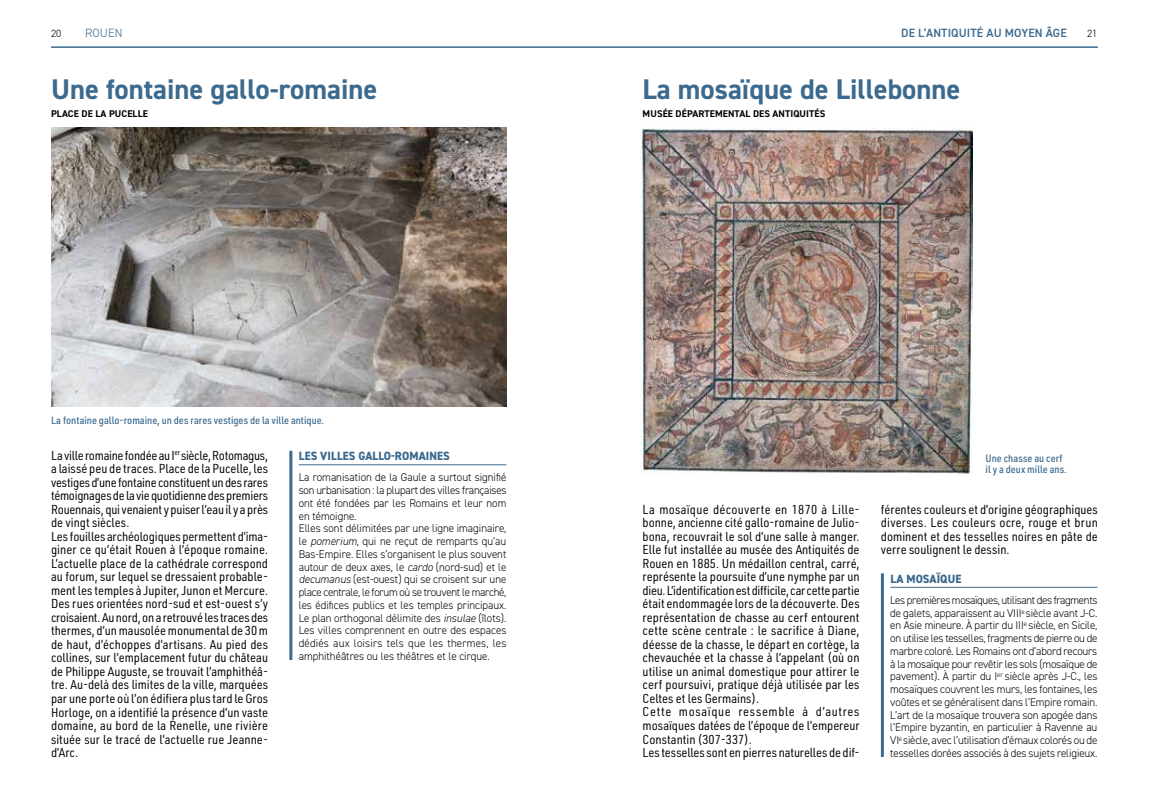
<style>
.page{position:relative;width:1149px;height:808px;background:#fff}
.page>*{position:absolute;margin:0;border:0;box-sizing:border-box;transform-origin:0 0}
.t1{font:700 28.5px "DIN2014";color:#3b6a8e}
.t2{font:12.75px/13.5px "URWDIN Semi Cond";color:#000}
.t3{font:800 12px "DIN2014";letter-spacing:.01em;color:#3b6a8e;scale:.95 1}
.t4{font:600 12px "DIN2014";letter-spacing:.01em;color:#3b6a8e}
.t5{font:300 12px "DIN2014";letter-spacing:.01em;color:#3b6a8e}
.t6{font:300 11.25px/12.8px "DIN2014";color:#000}
.t7{font:500 10.5px/11.2px "URWDIN Semi Cond";color:#3b6a8e}
.t8{font:300 10.5px "DIN2014";color:#000}
.t9{font:700 9.75px "DIN2014";letter-spacing:.01em;color:#000}
.s1{font-style:italic}
</style>
<div class="page">
<img style="left:640px;top:128px;width:332px;height:346px">
<img style="left:51px;top:128px;width:455px;height:279px">
<hr style="left:299px;top:464px;width:207px;height:1px;background:#3b6a8e">
<hr style="left:890px;top:587px;width:206px;height:1px;background:#3b6a8e">
<hr style="left:289px;top:451px;width:3px;height:209px;background:#3b6a8e">
<hr style="left:880px;top:573px;width:3px;height:184px;background:#3b6a8e">
<hr style="left:51px;top:46px;width:1046px;height:2px;background:#3b6a8e">
<p class="t8" style="left:51px;top:27px;width:12px">20</p>
<p class="t5" style="left:85px;top:26px;width:39px">ROUEN</p>
<p class="t4" style="left:900px;top:25px;width:167px">DE L’ANTIQUITÉ AU MOYEN ÂGE</p>
<p class="t8" style="left:1086px;top:27px;width:12px">21</p>
<h1 class="t1" style="left:51px;top:70px;width:328px">Une fontaine gallo-romaine</h1>
<p class="t9" style="left:51px;top:107px;width:98px">PLACE DE LA PUCELLE</p>
<p class="t7" style="left:51px;top:415px;width:274px">La fontaine gallo-romaine, un des rares vestiges de la ville antique.</p>
<p class="t2" style="left:51px;top:448px;width:219px">La ville romaine fondée au I<sup>er</sup> siècle, Rotomagus, a laissé peu de traces. Place de la Pucelle, les vestiges d’une fontaine constituent un des rares témoignages de la vie quotidienne des premiers Rouennais, qui venaient y puiser l’eau il y a près de vingt siècles.<br>Les fouilles archéologiques permettent d’ima&shy;giner ce qu’était Rouen à l’époque romaine.<br>L’actuelle place de la cathédrale correspond au forum, sur lequel se dressaient probable&shy;ment les temples à Jupiter, Junon et Mercure.<br>Des rues orientées nord-sud et est-ouest s’y croisaient. Au nord, on a retrouvé les traces des thermes, d’un mausolée monumental de 30 m de haut, d’échoppes d’artisans. Au pied des collines, sur l’emplacement futur du château de Philippe Auguste, se trouvait l’amphithéâ&shy;tre. Au-delà des limites de la ville, marquées par une porte où l’on édifiera plus tard le Gros Horloge, on a identifié la présence d’un vaste domaine, au bord de la Renelle, une rivière située sur le tracé de l’actuelle rue Jeanne&shy;d’Arc.</p>
<p class="t3" style="left:299px;top:448px;width:160px">LES VILLES GALLO-ROMAINES</p>
<p class="t6" style="left:299px;top:471px;width:209px">La romanisation de la Gaule a surtout signifié son urbanisation : la plupart des villes françaises ont été fondées par les Romains et leur nom en témoigne.<br>Elles sont délimitées par une ligne imaginaire, le <span class="s1">pomerium</span>, qui ne reçut de remparts qu’au Bas-Empire. Elles s’organisent le plus souvent autour de deux axes, le <span class="s1">cardo</span> (nord-sud) et le <span class="s1">decumanus</span> (est-ouest) qui se croisent sur une place centrale, le forum où se trouvent le marché, les édifices publics et les temples principaux.<br>Le plan orthogonal délimite des <span class="s1">insulae</span> (îlots).<br>Les villes comprennent en outre des espaces dédiés aux loisirs tels que les thermes, les amphithéâtres ou les théâtres et le cirque.</p>
<h1 class="t1" style="left:642px;top:70px;width:319px">La mosaïque de Lillebonne</h1>
<p class="t9" style="left:642px;top:107px;width:184px">MUSÉE DÉPARTEMENTAL DES ANTIQUITÉS</p>
<p class="t7" style="left:985px;top:452px;width:83px">Une chasse au cerf il y a deux mille ans.</p>
<p class="t2" style="left:642px;top:502px;width:218px">La mosaïque découverte en 1870 à Lille&shy;bonne, ancienne cité gallo-romaine de Julio&shy;bona, recouvrait le sol d’une salle à manger.<br>Elle fut installée au musée des Antiquités de Rouen en 1885. Un médaillon central, carré, représente la poursuite d’une nymphe par un dieu. L’identification est difficile, car cette partie était endommagée lors de la découverte. Des représentation de chasse au cerf entourent cette scène centrale : le sacrifice à Diane, déesse de la chasse, le départ en cortège, la chevauchée et la chasse à l’appelant (où on utilise un animal domestique pour attirer le cerf poursuivi, pratique déjà utilisée par les Celtes et les Germains).<br>Cette mosaïque ressemble à d’autres mosaïques datées de l’époque de l’empereur Constantin (307-337).<br>Les tesselles sont en pierres naturelles de dif-</p>
<p class="t2" style="left:880px;top:502px;width:218px;text-align:justify">férentes couleurs et d’origine géographiques diverses. Les couleurs ocre, rouge et brun dominent et des tesselles noires en pâte de verre soulignent le dessin.</p>
<p class="t3" style="left:890px;top:570px;width:76px">LA MOSAÏQUE</p>
<p class="t6" style="left:890px;top:594px;width:209px;text-align:justify">Les premières mosaïques, utilisant des fragments de galets, apparaissent au VIII<sup>e</sup> siècle avant J-C. en Asie mineure. À partir du III<sup>e</sup> siècle, en Sicile, on utilise les tesselles, fragments de pierre ou de marbre coloré. Les Romains ont d’abord recours à la mosaïque pour revêtir les sols (mosaïque de pavement). À partir du I<sup>er</sup> siècle après J-C., les mosaïques couvrent les murs, les fontaines, les voûtes et se généralisent dans l’Empire romain.<br>L’art de la mosaïque trouvera son apogée dans l’Empire byzantin, en particulier à Ravenne au VI<sup>e</sup> siècle, avec l’utilisation d’émaux colorés ou de tesselles dorées associés à des sujets religieux.</p>
</div>
